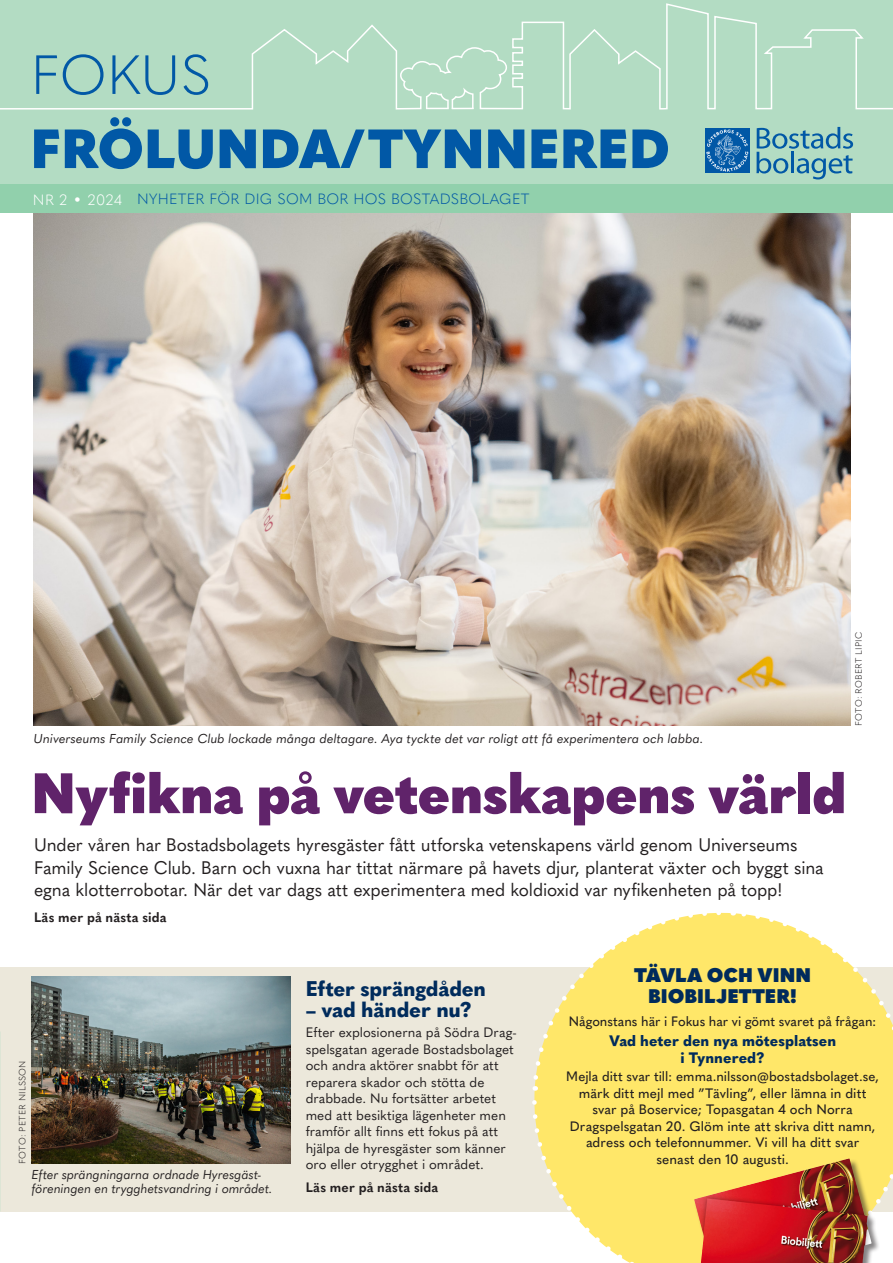
<style>
.page{position:relative;width:893px;height:1263px;background:#fff}
.page>*{position:absolute;margin:0;border:0;box-sizing:border-box;transform-origin:0 0}
.t1{font:900 56.25px "Quasimoda";letter-spacing:-.015em;color:#60236a}
.t2{font:900 54.45px "Quasimoda";color:#0158a6}
.t3{font:300 54.45px "Quasimoda";color:#0158a6}
.Notisrubrik_Extrabold{font:800 21px "Quasimoda";letter-spacing:-.01em;color:#002b5c}
.Notisrubrik_Extrabold_13p{font:800 19.5px/21px "Quasimoda";color:#002b5c;text-align:center}
.Ingress_12_15{font:18px/22.5px "Quasimoda";letter-spacing:-.005em;color:#231f20}
.Notistext_9_11{font:800 15px/16.5px "Quasimoda";color:#002b5c;text-align:center}
.t4{font:300 14.7px "Quasimoda";letter-spacing:.02em;color:#0158a6}
.Notistext_9_11-2{font:500 13.5px/16.5px "Quasimoda";color:#231f20;text-align:center}
.Notistext_utan_indrag{font:13.5px/16.5px "Quasimoda";color:#231f20}
.Ingress_12_15-2{font:700 13.5px "Quasimoda";letter-spacing:.01em;color:#231f20}
.t5{font:italic 12.75px/14.2px "Quasimoda";color:#231f20}
.t6{font:300 9px "Quasimoda";letter-spacing:.03em;color:#231f20}
.s1{color:#fff}
</style>
<div class="page">
<div style="left:0;top:968px;width:893px;height:244px;background:#ece8db"></div>
<img style="left:34px;top:213px;width:816px;height:512px">
<div style="left:0;top:0;width:893px;height:200px;background:#b3dcc3"></div>
<svg style="left:0;top:3px;width:893px;height:107px"></svg>
<svg style="left:425px;top:85px;width:49px;height:25px"></svg>
<div style="left:705px;top:128px;width:44px;height:45px;background:#0158a6"></div>
<svg style="left:756px;top:127px;width:97px;height:52px"></svg>
<svg style="left:706px;top:129px;width:42px;height:43px"></svg>
<div style="left:0;top:184px;width:893px;height:29px;background:#91d0ac"></div>
<svg style="left:528px;top:912px;width:365px;height:246px;background:#fde775"></svg>
<div style="left:719px;top:1109px;width:174px;height:93px;background:#ffe769"></div>
<svg style="left:733px;top:912px;width:160px;height:190px"></svg>
<svg style="left:530px;top:912px;width:193px;height:179px"></svg>
<svg style="left:530px;top:1098px;width:181px;height:165px"></svg>
<img style="left:31px;top:977px;width:260px;height:187px">
<div style="left:694px;top:1158px;width:186px;height:105px;background:#231f20;opacity:.55"></div>
<img style="left:734px;top:1159px;width:113px;height:30px">
<h2 class="t3" style="left:31px;top:33px;width:182px">FOKUS</h2>
<h2 class="t2" style="left:31px;top:106px;width:641px">FRÖLUNDA/TYNNERED</h2>
<p class="t4" style="left:33px;top:187px;width:498px"><span class="s1">NR 2 • 2024</span> NYHETER FÖR DIG SOM BOR HOS BOSTADSBOLAGET</p>
<p class="t5" style="left:34px;top:730px;width:671px">Universeums Family Science Club lockade många deltagare. Aya tyckte det var roligt att få experimentera och labba.</p>
<p class="t1" style="left:31px;top:749px;width:817px">Nyfikna på vetenskapens värld</p>
<p class="Ingress_12_15" style="left:34px;top:832px;width:791px">Under våren har Bostadsbolagets hyresgäster fått utforska vetenskapens värld genom Universeums<br>Family Science Club. Barn och vuxna har tittat närmare på havets djur, planterat växter och byggt sina egna klotterrobotar. När det var dags att experimentera med koldioxid var nyfikenheten på topp!</p>
<p class="Ingress_12_15-2" style="left:34px;top:907px;width:134px">Läs mer på nästa sida</p>
<p class="t6" style="left:852px;top:726px;width:95px;rotate:-90deg">FOTO: ROBERT LIPIC</p>
<p class="t6" style="left:15px;top:1164px;width:105px;rotate:-90deg">FOTO: PETER NILSSON</p>
<p class="t5" style="left:32px;top:1166px;width:242px">Efter sprängningarna ordnade Hyresgäst&shy;föreningen en trygghetsvandring i området.</p>
<p class="Notisrubrik_Extrabold" style="left:306px;top:972px;width:182px">Efter sprängdåden</p>
<p class="Notisrubrik_Extrabold" style="left:306px;top:993px;width:168px">– vad händer nu?</p>
<p class="Notistext_utan_indrag" style="left:306px;top:1023px;width:213px">Efter explosionerna på Södra Drag&shy;spelsgatan agerade Bostadsbolaget och andra aktörer snabbt för att reparera skador och stötta de drabbade. Nu fortsätter arbetet med att besiktiga lägenheter men framför allt finns ett fokus på att hjälpa de hyresgäster som känner oro eller otrygghet i området.</p>
<p class="Ingress_12_15-2" style="left:306px;top:1176px;width:134px">Läs mer på nästa sida</p>
<p class="Notisrubrik_Extrabold_13p" style="left:634px;top:963px;width:178px">TÄVLA OCH VINN<br>BIOBILJETTER!</p>
<p class="Notistext_9_11-2" style="left:569px;top:1011px;width:309px">Någonstans här i Fokus har vi gömt svaret på frågan:</p>
<p class="Notistext_9_11" style="left:609px;top:1032px;width:229px">Vad heter den nya mötesplatsen i Tynnered?</p>
<p class="Notistext_9_11-2" style="left:566px;top:1067px;width:314px">Mejla ditt svar till: emma.nilsson@bostadsbolaget.se, märk ditt mejl med ”Tävling”, eller lämna in ditt svar på Boservice; Topasgatan 4 och Norra Dragspelsgatan 20. Glöm inte att skriva ditt namn, adress och telefonnummer. Vi vill ha ditt svar senast den 10 augusti.</p>
</div>
